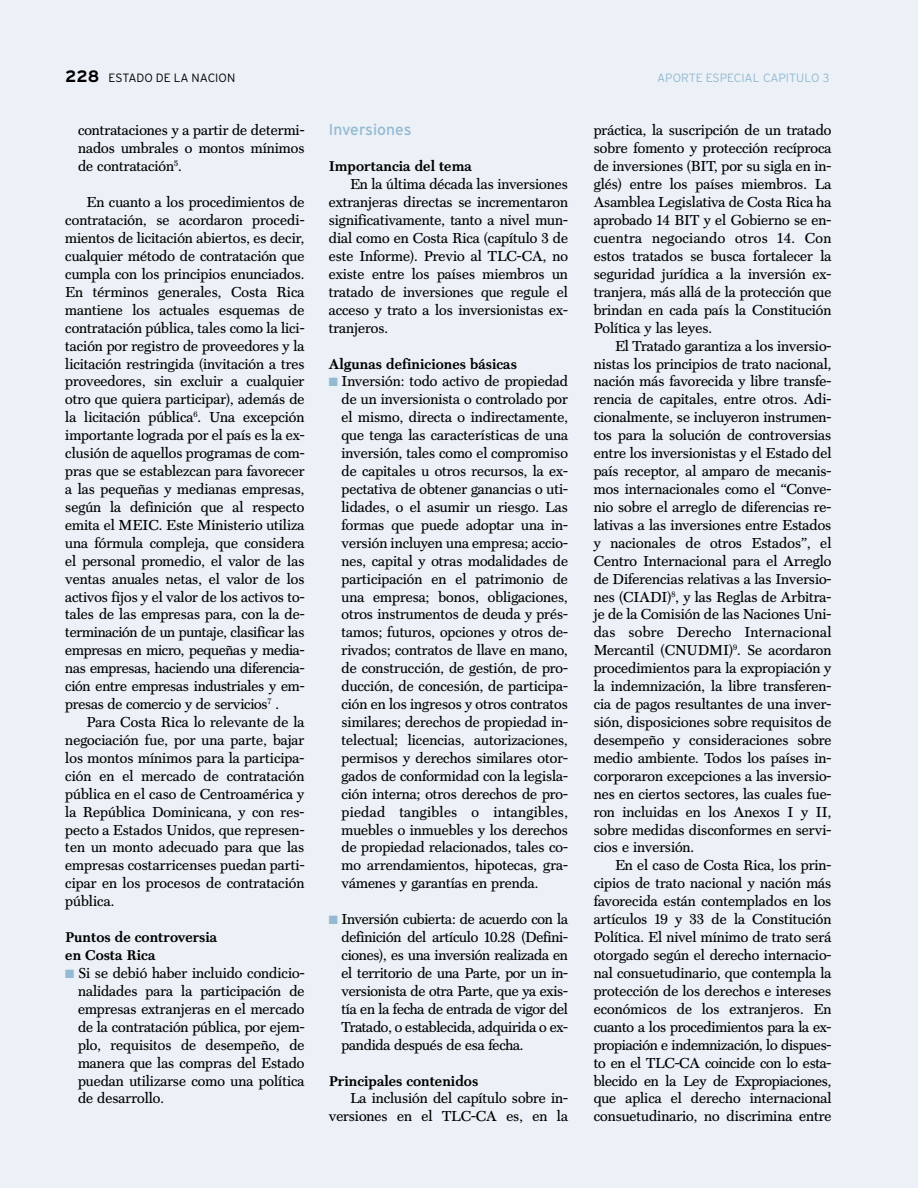
<style>
.page{position:relative;width:918px;height:1188px;background:#fff}
.page>*{position:absolute;margin:0;border:0;box-sizing:border-box;transform-origin:0 0}
.t1{font:15.75px "Interstate";color:#94bad2}
.t2{font:14.55px/18px "Scotch Text";color:#000;text-align:justify}
.t3{font:700 14.25px/18px "Scotch Text";color:#000}
.t4{font:300 12px "Interstate";color:#94bad2}
.t5{font:300 12px "Interstate";color:#000}
.s1{font-weight:700;font-size:16.5px}
.s2{color:#94bad2}
</style>
<div class="page">
<div style="left:0;top:0;width:917px;height:1188px;background:#ebf1f6"></div>
<p class="t5" style="left:65px;top:73px;width:172px"><span class="s1">228</span> ESTADO DE LA NACION</p>
<p class="t4" style="left:657px;top:73px;width:174px">APORTE ESPECIAL CAPITULO 3</p>
<p class="t2" style="left:78px;top:122px;width:228px">contrataciones y a partir de determi&shy;nados umbrales o montos mínimos de contratación<sup>5</sup>.</p>
<p class="t2" style="left:65px;top:194px;width:241px;text-indent:21px">En cuanto a los procedimientos de contratación, se acordaron procedi&shy;mientos de licitación abiertos, es decir, cualquier método de contratación que cumpla con los principios enunciados.<br>En términos generales, Costa Rica mantiene los actuales esquemas de contratación pública, tales como la lici&shy;tación por registro de proveedores y la licitación restringida (invitación a tres proveedores, sin excluir a cualquier otro que quiera participar), además de la licitación pública<sup>6</sup>. Una excepción importante lograda por el país es la ex&shy;clusión de aquellos programas de com&shy;pras que se establezcan para favorecer a las pequeñas y medianas empresas, según la definición que al respecto emita el MEIC. Este Ministerio utiliza una fórmula compleja, que considera el personal promedio, el valor de las ventas anuales netas, el valor de los activos fijos y el valor de los activos to&shy;tales de las empresas para, con la de&shy;terminación de un puntaje, clasificar las empresas en micro, pequeñas y media&shy;nas empresas, haciendo una diferencia&shy;ción entre empresas industriales y em&shy;presas de comercio y de servicios<sup>7</sup> .</p>
<p class="t2" style="left:65px;top:714px;width:241px;text-indent:21px">Para Costa Rica lo relevante de la negociación fue, por una parte, bajar los montos mínimos para la participa&shy;ción en el mercado de contratación pública en el caso de Centroamérica y la República Dominicana, y con res&shy;pecto a Estados Unidos, que represen&shy;ten un monto adecuado para que las empresas costarricenses puedan parti&shy;cipar en los procesos de contratación pública.</p>
<p class="t3" style="left:65px;top:929px;width:154px">Puntos de controversia en Costa Rica</p>
<p class="t2" style="left:78px;top:965px;width:228px;text-indent:-13px"><span class="s2">■</span> Si se debió haber incluido condicio&shy;nalidades para la participación de empresas extranjeras en el mercado de la contratación pública, por ejem&shy;plo, requisitos de desempeño, de manera que las compras del Estado puedan utilizarse como una política de desarrollo.</p>
<p class="t1" style="left:329px;top:124px;width:84px">Inversiones</p>
<p class="t3" style="left:329px;top:158px;width:145px">Importancia del tema</p>
<p class="t2" style="left:329px;top:176px;width:241px;text-indent:21px">En la última década las inversiones extranjeras directas se incrementaron significativamente, tanto a nivel mun&shy;dial como en Costa Rica (capítulo 3 de este Informe). Previo al TLC-CA, no existe entre los países miembros un tratado de inversiones que regule el acceso y trato a los inversionistas ex&shy;tranjeros.</p>
<p class="t3" style="left:329px;top:355px;width:190px">Algunas definiciones básicas</p>
<p class="t2" style="left:342px;top:373px;width:228px;text-indent:-13px"><span class="s2">■</span> Inversión: todo activo de propiedad de un inversionista o controlado por el mismo, directa o indirectamente, que tenga las características de una inversión, tales como el compromiso de capitales u otros recursos, la ex&shy;pectativa de obtener ganancias o uti&shy;lidades, o el asumir un riesgo. Las formas que puede adoptar una in&shy;versión incluyen una empresa; accio&shy;nes, capital y otras modalidades de participación en el patrimonio de una empresa; bonos, obligaciones, otros instrumentos de deuda y prés&shy;tamos; futuros, opciones y otros de&shy;rivados; contratos de llave en mano, de construcción, de gestión, de pro&shy;ducción, de concesión, de participa&shy;ción en los ingresos y otros contratos similares; derechos de propiedad in&shy;telectual; licencias, autorizaciones, permisos y derechos similares otor&shy;gados de conformidad con la legisla&shy;ción interna; otros derechos de pro&shy;piedad tangibles o intangibles, muebles o inmuebles y los derechos de propiedad relacionados, tales co&shy;mo arrendamientos, hipotecas, gra&shy;vámenes y garantías en prenda.</p>
<p class="t2" style="left:342px;top:911px;width:228px;text-indent:-13px"><span class="s2">■</span> Inversión cubierta: de acuerdo con la definición del artículo 10.28 (Defini&shy;ciones), es una inversión realizada en el territorio de una Parte, por un in&shy;versionista de otra Parte, que ya exis&shy;tía en la fecha de entrada de vigor del Tratado, o establecida, adquirida o ex&shy;pandida después de esa fecha.</p>
<p class="t3" style="left:329px;top:1072px;width:151px">Principales contenidos</p>
<p class="t2" style="left:329px;top:1090px;width:241px;text-align:right">La inclusión del capítulo sobre in&shy;versiones en el TLC-CA es, en la</p>
<p class="t2" style="left:594px;top:122px;width:239px">práctica, la suscripción de un tratado sobre fomento y protección recíproca de inversiones (BIT, por su sigla en in&shy;glés) entre los países miembros. La Asamblea Legislativa de Costa Rica ha aprobado 14 BIT y el Gobierno se en&shy;cuentra negociando otros 14. Con estos tratados se busca fortalecer la seguridad jurídica a la inversión ex&shy;tranjera, más allá de la protección que brindan en cada país la Constitución Política y las leyes.</p>
<p class="t2" style="left:594px;top:337px;width:239px;text-indent:21px">El Tratado garantiza a los inversio&shy;nistas los principios de trato nacional, nación más favorecida y libre transfe&shy;rencia de capitales, entre otros. Adi&shy;cionalmente, se incluyeron instrumen&shy;tos para la solución de controversias entre los inversionistas y el Estado del país receptor, al amparo de mecanis&shy;mos internacionales como el “Conve&shy;nio sobre el arreglo de diferencias re&shy;lativas a las inversiones entre Estados y nacionales de otros Estados”, el Centro Internacional para el Arreglo de Diferencias relativas a las Inversio&shy;nes (CIADI)<sup>8</sup>, y las Reglas de Arbitra&shy;je de la Comisión de las Naciones Uni&shy;das sobre Derecho Internacional Mercantil (CNUDMI)<sup>9</sup>. Se acordaron procedimientos para la expropiación y la indemnización, la libre transferen&shy;cia de pagos resultantes de una inver&shy;sión, disposiciones sobre requisitos de desempeño y consideraciones sobre medio ambiente. Todos los países in&shy;corporaron excepciones a las inversio&shy;nes en ciertos sectores, las cuales fue&shy;ron incluidas en los Anexos I y II, sobre medidas disconformes en servi&shy;cios e inversión.</p>
<p class="t2" style="left:594px;top:857px;width:239px;text-indent:21px">En el caso de Costa Rica, los prin&shy;cipios de trato nacional y nación más favorecida están contemplados en los artículos 19 y 33 de la Constitución Política. El nivel mínimo de trato será otorgado según el derecho internacio&shy;nal consuetudinario, que contempla la protección de los derechos e intereses económicos de los extranjeros. En cuanto a los procedimientos para la ex&shy;propiación e indemnización, lo dispues&shy;to en el TLC-CA coincide con lo esta&shy;blecido en la Ley de Expropiaciones, que aplica el derecho internacional consuetudinario, no discrimina entre</p>
</div>
